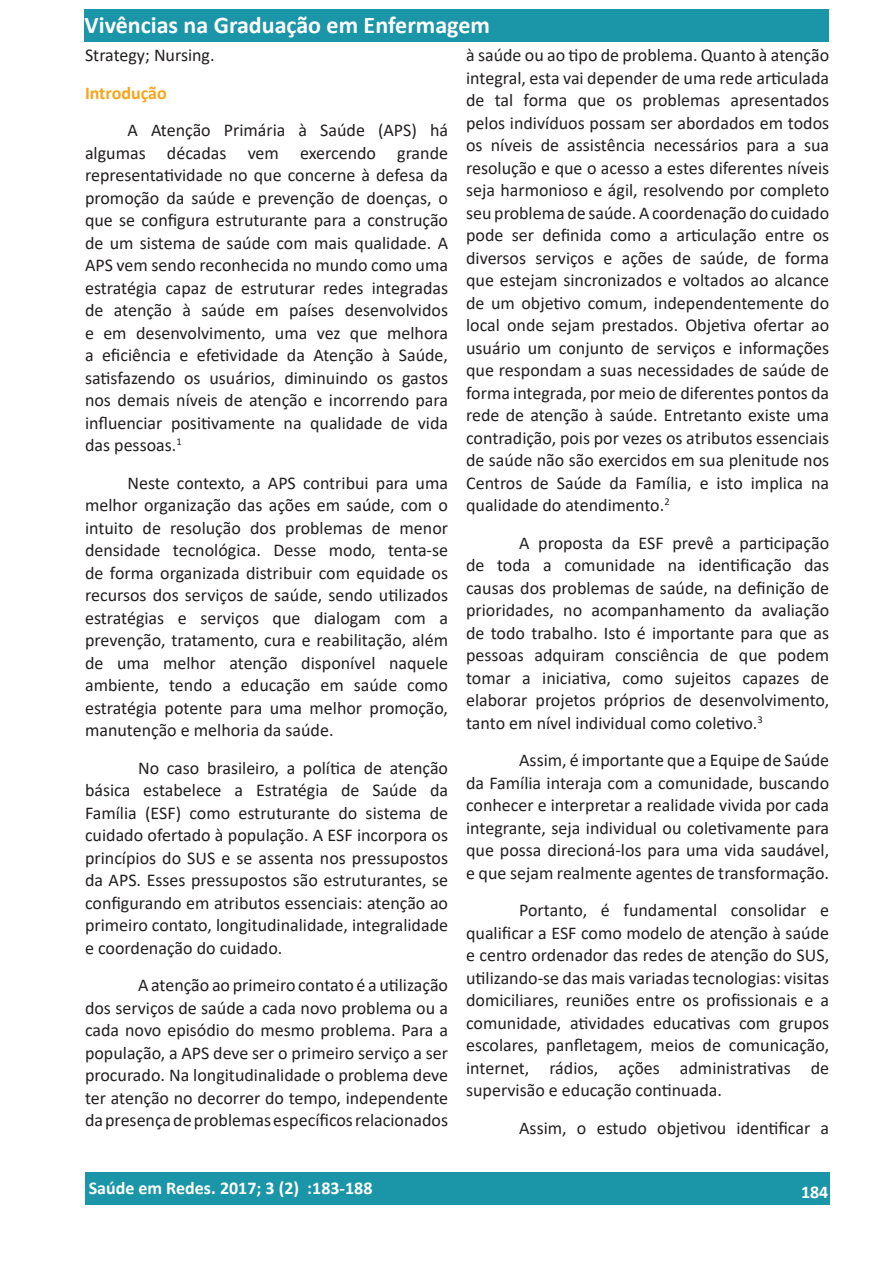
<style>
.page{position:relative;width:893px;height:1263px;background:#fff}
.page>*{position:absolute;margin:0;border:0;box-sizing:border-box;transform-origin:0 0}
.t1{font:700 24px "Calibri";color:#fff}
.t2{font:18px/22.5px "Calibri";color:#231f20;text-align:justify}
.t3{font:700 18px "Calibri";color:#fff}
.t4{font:700 18px "Calibri";color:#f9a31b}
</style>
<div class="page">
<div style="left:85px;top:1172px;width:744px;height:33px;background:#1b95a8"></div>
<div style="left:85px;top:9px;width:744px;height:33px;background:#1b95a8"></div>
<h1 class="t1" style="left:85px;top:8px;width:407px">Vivências na Graduação em Enfermagem</h1>
<p class="t2" style="left:85px;top:44px;width:131px">Strategy; Nursing.</p>
<p class="t4" style="left:85px;top:80px;width:83px">Introdução</p>
<p class="t2" style="left:85px;top:119px;width:365px;text-indent:43px">A Atenção Primária à Saúde (APS) há algumas décadas vem exercendo grande representatividade no que concerne à defesa da promoção da saúde e prevenção de doenças, o que se configura estruturante para a construção de um sistema de saúde com mais qualidade. A APS vem sendo reconhecida no mundo como uma estratégia capaz de estruturar redes integradas de atenção à saúde em países desenvolvidos e em desenvolvimento, uma vez que melhora a eficiência e efetividade da Atenção à Saúde, satisfazendo os usuários, diminuindo os gastos nos demais níveis de atenção e incorrendo para influenciar positivamente na qualidade de vida das pessoas.<sup>1</sup></p>
<p class="t2" style="left:85px;top:471px;width:365px;text-indent:43px">Neste contexto, a APS contribui para uma melhor organização das ações em saúde, com o intuito de resolução dos problemas de menor densidade tecnológica. Desse modo, tenta-se de forma organizada distribuir com equidade os recursos dos serviços de saúde, sendo utilizados estratégias e serviços que dialogam com a prevenção, tratamento, cura e reabilitação, além de uma melhor atenção disponível naquele ambiente, tendo a educação em saúde como estratégia potente para uma melhor promoção, manutenção e melhoria da saúde.</p>
<p class="t2" style="left:85px;top:756px;width:365px;text-indent:53px">No caso brasileiro, a política de atenção básica estabelece a Estratégia de Saúde da Família (ESF) como estruturante do sistema de cuidado ofertado à população. A ESF incorpora os princípios do SUS e se assenta nos pressupostos da APS. Esses pressupostos são estruturantes, se configurando em atributos essenciais: atenção ao primeiro contato, longitudinalidade, integralidade e coordenação do cuidado.</p>
<p class="t2" style="left:85px;top:974px;width:365px;text-indent:53px">A atenção ao primeiro contato é a utilização dos serviços de saúde a cada novo problema ou a cada novo episódio do mesmo problema. Para a população, a APS deve ser o primeiro serviço a ser procurado. Na longitudinalidade o problema deve ter atenção no decorrer do tempo, independente da presença de problemas específicos relacionados</p>
<p class="t2" style="left:466px;top:44px;width:365px">à saúde ou ao tipo de problema. Quanto à atenção integral, esta vai depender de uma rede articulada de tal forma que os problemas apresentados pelos indivíduos possam ser abordados em todos os níveis de assistência necessários para a sua resolução e que o acesso a estes diferentes níveis seja harmonioso e ágil, resolvendo por completo seu problema de saúde. A coordenação do cuidado pode ser definida como a articulação entre os diversos serviços e ações de saúde, de forma que estejam sincronizados e voltados ao alcance de um objetivo comum, independentemente do local onde sejam prestados. Objetiva ofertar ao usuário um conjunto de serviços e informações que respondam a suas necessidades de saúde de forma integrada, por meio de diferentes pontos da rede de atenção à saúde. Entretanto existe uma contradição, pois por vezes os atributos essenciais de saúde não são exercidos em sua plenitude nos Centros de Saúde da Família, e isto implica na qualidade do atendimento.<sup>2</sup></p>
<p class="t2" style="left:466px;top:531px;width:365px;text-indent:53px">A proposta da ESF prevê a participação de toda a comunidade na identificação das causas dos problemas de saúde, na definição de prioridades, no acompanhamento da avaliação de todo trabalho. Isto é importante para que as pessoas adquiram consciência de que podem tomar a iniciativa, como sujeitos capazes de elaborar projetos próprios de desenvolvimento, tanto em nível individual como coletivo.<sup>3</sup></p>
<p class="t2" style="left:466px;top:749px;width:365px;text-indent:53px">Assim, é importante que a Equipe de Saúde da Família interaja com a comunidade, buscando conhecer e interpretar a realidade vivida por cada integrante, seja individual ou coletivamente para que possa direcioná-los para uma vida saudável, e que sejam realmente agentes de transformação.</p>
<p class="t2" style="left:466px;top:899px;width:365px;text-indent:53px">Portanto, é fundamental consolidar e qualificar a ESF como modelo de atenção à saúde e centro ordenador das redes de atenção do SUS, utilizando-se das mais variadas tecnologias: visitas domiciliares, reuniões entre os profissionais e a comunidade, atividades educativas com grupos escolares, panfletagem, meios de comunicação, internet, rádios, ações administrativas de supervisão e educação continuada.</p>
<p class="t2" style="left:519px;top:1116px;width:311px">Assim, o estudo objetivou identificar a</p>
<p class="t3" style="left:89px;top:1175px;width:285px">Saúde em Redes. 2017; 3 (2) :183-188</p>
<p class="t3" style="left:801px;top:1179px;width:29px">184</p>
</div>
